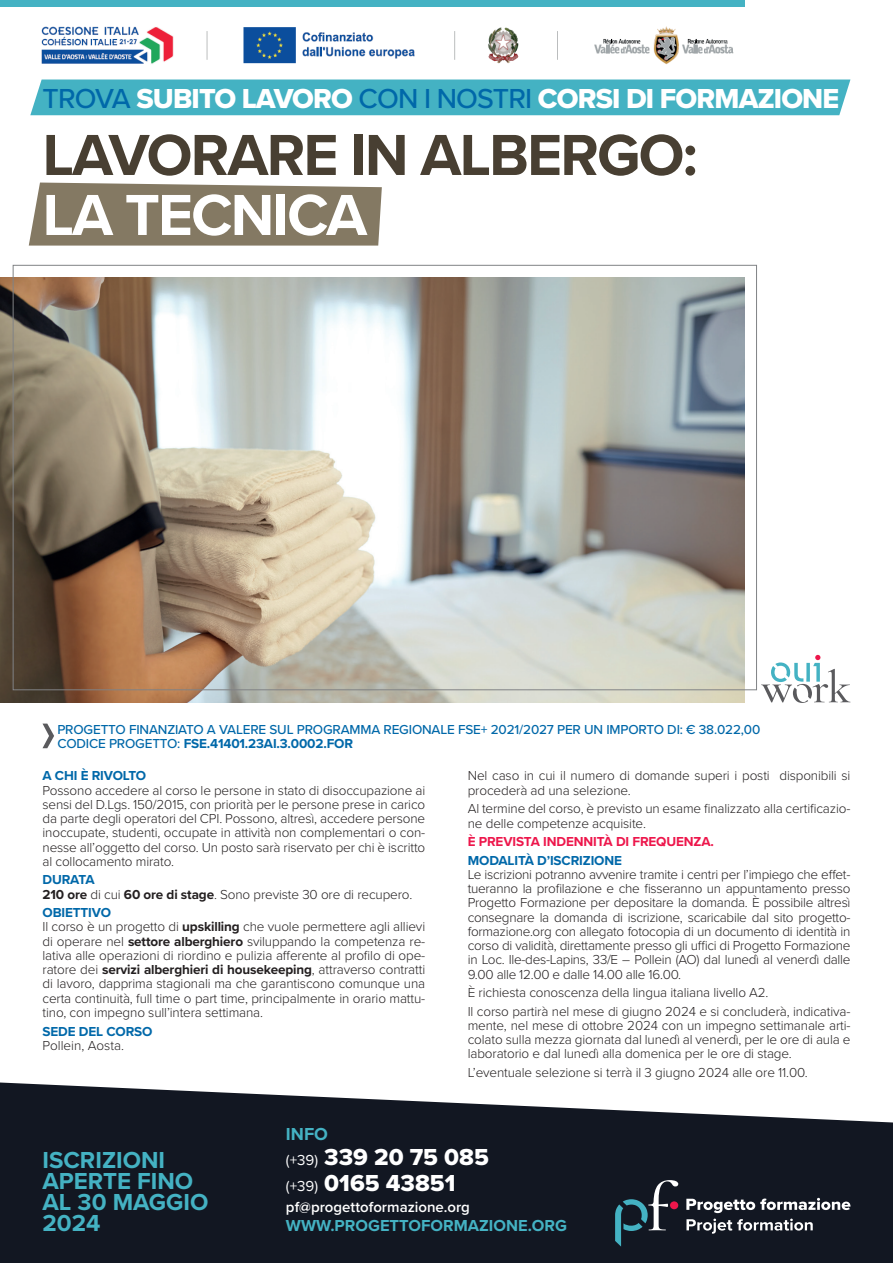
<style>
.page{position:relative;width:893px;height:1263px;background:#fff}
.page>*{position:absolute;margin:0;border:0;box-sizing:border-box;transform-origin:0 0}
.t1{font:700 60px "Proxima Nova";letter-spacing:-.03em;color:#483f32}
.t2{font:700 60px "Proxima Nova";letter-spacing:-.03em;color:#fff}
.t3{font:28.5px "Proxima Nova Extrabld";letter-spacing:-.03em;color:#fff}
.t4{font:700 24px/21px "Proxima Nova";color:#44b2c3}
.t5{font:24px/25.5px "Proxima Nova Extrabld";color:#fff}
.t6{font:700 18px "Proxima Nova";color:#44b2c3}
.t7{font:700 16.5px "Proxima Nova";color:#44b2c3}
.t8{font:600 15px "Proxima Nova";color:#fff}
.t9{font:300 13.5px/14.2px "Proxima Nova";letter-spacing:-.01em;color:#231f20}
.t10{font:500 13.5px/13.5px "Proxima Nova";letter-spacing:-.01em;color:#0068a9}
.t11{font:700 13.5px "Proxima Nova";letter-spacing:-.01em;color:#0068a9}
.t12{font:700 13.5px "Proxima Nova";letter-spacing:-.01em;color:#ed164b}
.s1{font-family:"Proxima Nova";font-weight:500;color:#0068a9}
.s2{font-weight:700}
.s3{font-weight:700;color:#0068a9}
.s4{font-family:"Proxima Nova";font-size:15px}
</style>
<div class="page">
<svg style="left:29px;top:183px;width:353px;height:63px;background:#8a806b"></svg>
<div style="left:30px;top:80px;width:820px;height:35px;background:#44b2c3"></div>
<div style="left:0;top:0;width:744px;height:6px;background:#44b2c3"></div>
<svg style="left:0;top:1082px;width:893px;height:181px;background:#2e333c"></svg>
<svg style="left:686px;top:1198px;width:164px;height:36px;background:#4b4f57"></svg>
<svg style="left:615px;top:1180px;width:63px;height:66px;background:#2c3b47"></svg>
<svg style="left:761px;top:655px;width:89px;height:48px"></svg>
<img style="left:0;top:278px;width:744px;height:425px">
<svg style="left:43px;top:723px;width:11px;height:25px"></svg>
<img style="left:41px;top:26px;width:693px;height:39px">
<h2 class="t3" style="left:43px;top:77px;width:798px"><span class="s1">TROVA</span> SUBITO LAVORO <span class="s1">CON I NOSTRI</span> CORSI DI FORMAZIONE</h2>
<h1 class="t1" style="left:43px;top:110px;width:657px">LAVORARE IN ALBERGO:</h1>
<h1 class="t2" style="left:43px;top:170px;width:326px">LA TECNICA</h1>
<p class="t10" style="left:57px;top:723px;width:704px">PROGETTO FINANZIATO A VALERE SUL PROGRAMMA REGIONALE FSE+ 2021/2027 PER UN IMPORTO DI: € 38.022,00<br>CODICE PROGETTO: <span class="s2">FSE.41401.23AI.3.0002.FOR</span></p>
<p class="t11" style="left:43px;top:766px;width:105px">A CHI È RIVOLTO</p>
<p class="t9" style="left:43px;top:782px;width:384px;text-align:justify">Possono accedere al corso le persone in stato di disoccupazione ai sensi del D.Lgs. 150/2015, con priorità per le persone prese in carico da parte degli operatori del CPI. Possono, altresì, accedere persone inoccupate, studenti, occupate in attività non complementari o con&shy;nesse all’oggetto del corso. Un posto sarà riservato per chi è iscritto al collocamento mirato.</p>
<p class="t9" style="left:43px;top:872px;width:371px"><span class="s3">DURATA<br></span><span class="s2">210 ore</span> di cui <span class="s2">60 ore di stage</span>. Sono previste 30 ore di recupero.</p>
<p class="t9" style="left:43px;top:905px;width:384px"><span class="s3">OBIETTIVO<br></span>Il corso è un progetto di <span class="s2">upskilling</span> che vuole permettere agli allievi di operare nel <span class="s2">settore alberghiero</span> sviluppando la competenza re&shy;lativa alle operazioni di riordino e pulizia afferente al profilo di ope&shy;ratore dei <span class="s2">servizi alberghieri di housekeeping</span>, attraverso contratti di lavoro, dapprima stagionali ma che garantiscono comunque una certa continuità, full time o part time, principalmente in orario mattu&shy;tino, con impegno sull’intera settimana.</p>
<p class="t11" style="left:43px;top:1021px;width:112px">SEDE DEL CORSO</p>
<p class="t9" style="left:43px;top:1037px;width:83px">Pollein, Aosta.</p>
<p class="t9" style="left:468px;top:768px;width:384px">Nel caso in cui il numero di domande superi i posti disponibili si procederà ad una selezione.</p>
<p class="t9" style="left:468px;top:801px;width:384px">Al termine del corso, è previsto un esame finalizzato alla certificazio&shy;ne delle competenze acquisite.</p>
<p class="t12" style="left:468px;top:831px;width:248px">È PREVISTA INDENNITÀ DI FREQUENZA.</p>
<p class="t11" style="left:468px;top:850px;width:156px">MODALITÀ D’ISCRIZIONE</p>
<p class="t9" style="left:468px;top:866px;width:384px;text-align:justify">Le iscrizioni potranno avvenire tramite i centri per l’impiego che effet&shy;tueranno la profilazione e che fisseranno un appuntamento presso Progetto Formazione per depositare la domanda. È possibile altresì consegnare la domanda di iscrizione, scaricabile dal sito progetto&shy;formazione.org con allegato fotocopia di un documento di identità in corso di validità, direttamente presso gli uffici di Progetto Formazione in Loc. Ile-des-Lapins, 33/E – Pollein (AO) dal lunedì al venerdì dalle 9.00 alle 12.00 e dalle 14.00 alle 16.00.</p>
<p class="t9" style="left:468px;top:983px;width:384px;line-height:18.5px">È richiesta conoscenza della lingua italiana livello A2.<br>Il corso partirà nel mese di giugno 2024 e si concluderà, indicativa-</p>
<p class="t9" style="left:468px;top:1017px;width:384px;text-align:justify">mente, nel mese di ottobre 2024 con un impegno settimanale arti&shy;colato sulla mezza giornata dal lunedì al venerdì, per le ore di aula e laboratorio e dal lunedì alla domenica per le ore di stage.</p>
<p class="t9" style="left:468px;top:1064px;width:341px">L’eventuale selezione si terrà il 3 giugno 2024 alle ore 11.00.</p>
<h3 class="t4" style="left:43px;top:1149px;width:167px">ISCRIZIONI<br>APERTE FINO<br>AL 30 MAGGIO<br>2024</h3>
<h3 class="t6" style="left:286px;top:1120px;width:44px">INFO</h3>
<h3 class="t5" style="left:286px;top:1144px;width:204px"><span class="s4">(+39)</span> 339 20 75 085 <span class="s4">(+39)</span> 0165 43851</h3>
<p class="t8" style="left:286px;top:1195px;width:185px">pf@progettoformazione.org</p>
<p class="t7" style="left:286px;top:1213px;width:283px">WWW.PROGETTOFORMAZIONE.ORG</p>
</div>
